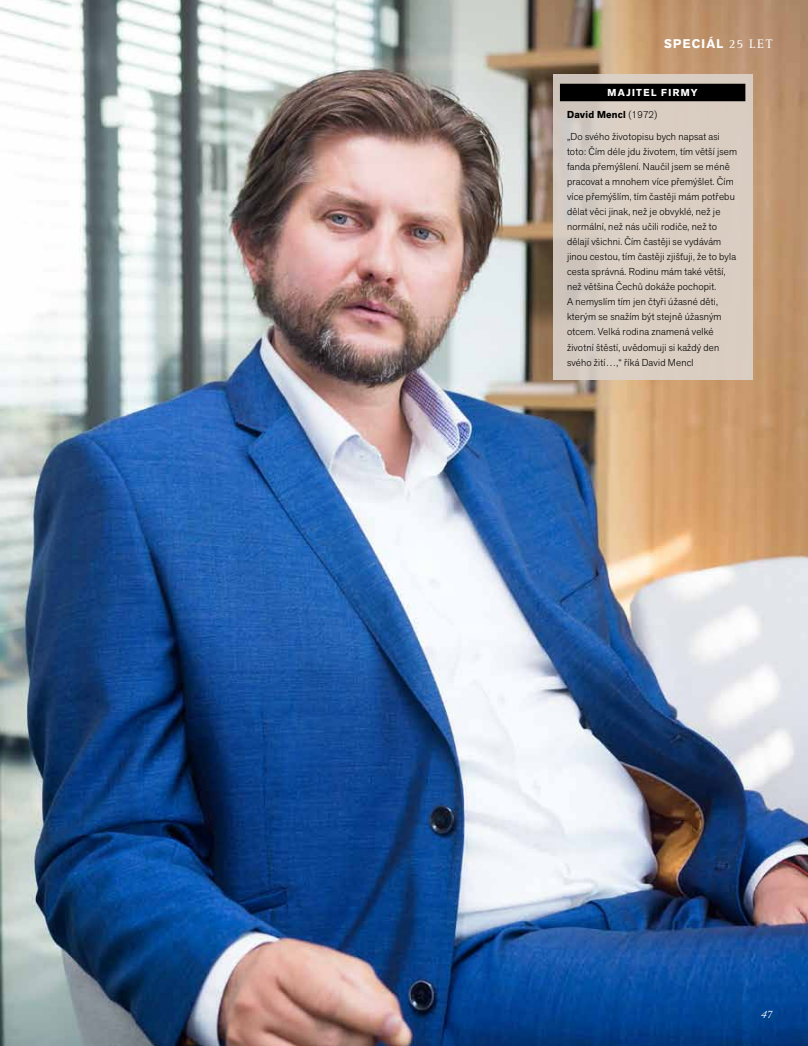
<style>
.page{position:relative;width:808px;height:1046px;background:#fff}
.page>*{position:absolute;margin:0;border:0;box-sizing:border-box;transform-origin:0 0}
.t1{font:700 12.5px "Akzid Grtsk Next";letter-spacing:.105em;color:#fff}
.t2{font:italic 11.25px "Adobe Caslon Pro";color:#fff}
.t3{font:300 10px/15px "Akzid Grtsk Next";letter-spacing:.02em;color:#000}
.t4{font:700 10px "Akzid Grtsk Next";letter-spacing:.02em;color:#000}
.t5{font:700 10px "Akzid Grtsk Next";letter-spacing:.15em;color:#fff}
.s1{font-family:"Rotis Serif CE";font-weight:400;font-size:12.88px}
.s2{font-weight:300}
</style>
<div class="page">
<img style="left:0;top:0;width:808px;height:1045px">
<div style="left:553px;top:74px;width:199px;height:305px;background:linear-gradient(to right,#d4cbc2,#dccec2)"></div>
<div style="left:560px;top:84px;width:185px;height:17px;background:#000"></div>
<p class="t1" style="left:664px;top:36px;width:110px">SPECIÁL <span class="s1">25 let</span></p>
<p class="t5" style="left:607px;top:86px;width:62px">MAJITEL FIRM</p>
<p class="t5" style="left:691px;top:86px;width:8px">Y</p>
<p class="t4" style="left:567px;top:108px;width:92px">DAVID MENCL <span class="s2">(1972)</span></p>
<p class="t3" style="left:567px;top:129px;width:172px">„Do svého životopisu bych napsat asi toto: Čím déle jdu životem, tím větší jsem fanda přemýšlení. Naučil jsem se méně pracovat a mnohem více přemýšlet. Čím více přemýšlím, tím častěji mám potřebu dělat věci jinak, než je obvyklé, než je normální, než nás učili rodiče, než to dělají všichni. Čím častěji se vydávám jinou cestou, tím častěji zjišťuji, že to byla cesta správná. Rodinu mám také větší, než většina Čechů dokáže pochopit.<br>A nemyslím tím jen čtyři úžasné děti, kterým se snažím být stejně úžasným otcem. Velká rodina znamená velké životní štěstí, uvědomuji si každý den svého žití…,“ říká David Mencl</p>
<p class="t2" style="left:761px;top:1006px;width:13px">47</p>
</div>
